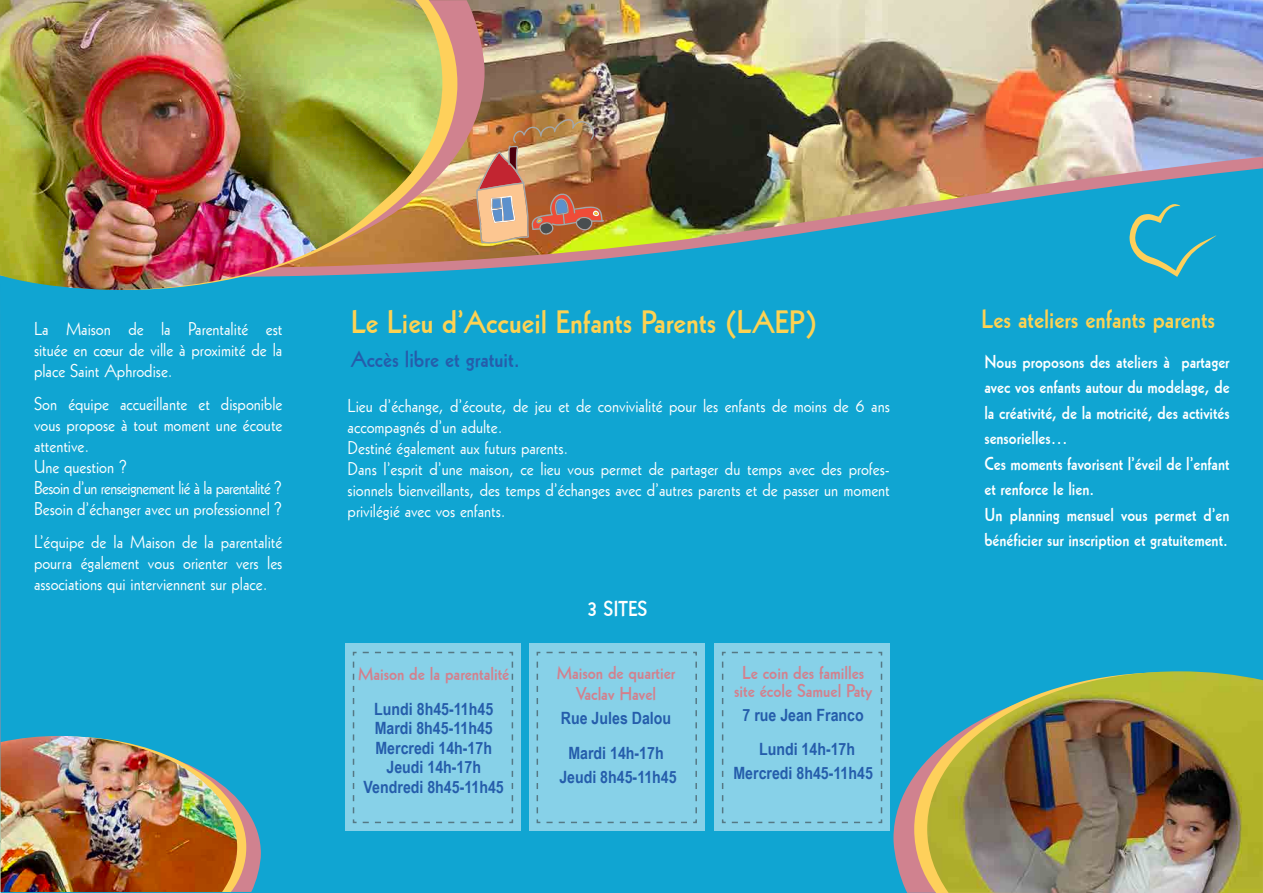
<style>
.page{position:relative;width:1263px;height:893px;background:#fff}
.page>*{position:absolute;margin:0;border:0;box-sizing:border-box;transform-origin:0 0}
.t1{font:31.5px "Geometric 231 BT Bold C";color:#fed252}
.t2{font:25.5px "Geometric 231 BT Bold C";color:#fed252}
.t3{font:22.5px "Geometric 231 BT Bold C";color:#255dab}
.t4{font:21px "Geometric 231 BT Bold C";color:#fff;scale:.94 1}
.t5{font:18px/21px "Geometric 231 BT Roman C";color:#fff;text-align:justify}
.t6{font:18px/25.5px "Geometric 231 BT Bold C";color:#fff;scale:.94 1}
.t7{font:18px/21px "Geometric 231 BT Bold C";color:#d3808d;text-align:center}
.t8{font:18px "Geometric 231 BT Roman C";letter-spacing:-.03em;color:#fff;scale:.95 1}
.t9{font:700 16.95px "Arial Narrow";color:#255dab}
</style>
<div class="page">
<img style="left:485px;top:0;width:778px;height:157px">
<div style="left:0;top:168px;width:1263px;height:725px;background:#10a5d2"></div>
<div style="left:345px;top:644px;width:176px;height:187px;background:#87d1e8"></div>
<svg style="left:352px;top:651px;width:162px;height:173px"></svg>
<div style="left:529px;top:644px;width:175px;height:187px;background:#87d1e8"></div>
<svg style="left:536px;top:651px;width:161px;height:173px"></svg>
<div style="left:714px;top:644px;width:176px;height:187px;background:#87d1e8"></div>
<svg style="left:721px;top:651px;width:162px;height:173px"></svg>
<img style="left:457px;top:0;width:28px;height:278px">
<svg style="left:442px;top:0;width:15px;height:290px;background:#cfa372"></svg>
<img style="left:0;top:0;width:442px;height:291px">
<svg style="left:237px;top:737px;width:24px;height:155px;background:#6b9ead"></svg>
<img style="left:1px;top:736px;width:236px;height:156px">
<img style="left:476px;top:116px;width:128px;height:129px">
<svg style="left:893px;top:681px;width:21px;height:212px;background:#5997b8"></svg>
<svg style="left:914px;top:672px;width:13px;height:221px;background:#89a89c"></svg>
<img style="left:927px;top:671px;width:336px;height:222px">
<svg style="left:1129px;top:204px;width:87px;height:73px;background:#2faac2"></svg>
<p class="t5" style="left:34px;top:317px;width:250px">La Maison de la Parentalité est située en cœur de ville à proximité de la place Saint Aphrodise.</p>
<p class="t5" style="left:34px;top:392px;width:250px">Son équipe accueillante et disponible vous propose à tout moment une écoute attentive.</p>
<p class="t5" style="left:34px;top:455px;width:95px">Une question ?</p>
<p class="t8" style="left:34px;top:476px;width:263px">Besoin d’un renseignement lié à la parentalité ?</p>
<p class="t5" style="left:34px;top:497px;width:250px">Besoin d’échanger avec un professionnel ?</p>
<p class="t5" style="left:34px;top:530px;width:250px">L’équipe de la Maison de la parentalité pourra également vous orienter vers les associations qui interviennent sur place.</p>
<p class="t1" style="left:351px;top:301px;width:468px">Le Lieu d’Accueil Enfants Parents (LAEP)</p>
<p class="t3" style="left:351px;top:345px;width:171px">Accès libre et gratuit.</p>
<p class="t5" style="left:348px;top:395px;width:544px">Lieu d’échange, d’écoute, de jeu et de convivialité pour les enfants de moins de 6 ans accompagnés d’un adulte.</p>
<p class="t5" style="left:348px;top:437px;width:222px">Destiné également aux futurs parents.</p>
<p class="t5" style="left:348px;top:458px;width:544px">Dans l’esprit d’une maison, ce lieu vous permet de partager du temps avec des profes&shy;sionnels bienveillants, des temps d’échanges avec d’autres parents et de passer un moment privilégié avec vos enfants.</p>
<p class="t7" style="left:358px;top:663px;width:153px">Maison de la parentalité</p>
<p class="t9" style="left:374px;top:696px;width:120px">Lundi 8h45-11h45</p>
<p class="t9" style="left:375px;top:716px;width:120px">Mardi 8h45-11h45</p>
<p class="t9" style="left:375px;top:735px;width:118px">Mercredi 14h-17h</p>
<p class="t9" style="left:386px;top:755px;width:96px">Jeudi 14h-17h</p>
<p class="t9" style="left:364px;top:774px;width:142px">Vendredi 8h45-11h45</p>
<p class="t4" style="left:587px;top:594px;width:66px">3 SITES</p>
<p class="t7" style="left:557px;top:662px;width:120px">Maison de quartier<br>Vaclav Havel</p>
<p class="t9" style="left:561px;top:706px;width:112px">Rue Jules Dalou</p>
<p class="t9" style="left:568px;top:740px;width:97px">Mardi 14h-17h</p>
<p class="t9" style="left:559px;top:764px;width:119px">Jeudi 8h45-11h45</p>
<p class="t7" style="left:742px;top:661px;width:124px">Le coin des familles</p>
<p class="t7" style="left:734px;top:679px;width:140px">site école Samuel Paty</p>
<p class="t9" style="left:742px;top:702px;width:123px">7 rue Jean Franco</p>
<p class="t9" style="left:759px;top:736px;width:98px">Lundi 14h-17h</p>
<p class="t9" style="left:733px;top:760px;width:141px">Mercredi 8h45-11h45</p>
<p class="t2" style="left:981px;top:303px;width:235px">Les ateliers enfants parents</p>
<p class="t6" style="left:984px;top:348px;width:262px;text-align:justify">Nous proposons des ateliers à partager avec vos enfants autour du modelage, de la créativité, de la motricité, des activités sensorielles…</p>
<p class="t6" style="left:984px;top:450px;width:262px">Ces moments favorisent l’éveil de l’enfant et renforce le lien.</p>
<p class="t6" style="left:984px;top:501px;width:262px">Un planning mensuel vous permet d’en bénéficier sur inscription et gratuitement.</p>
</div>
